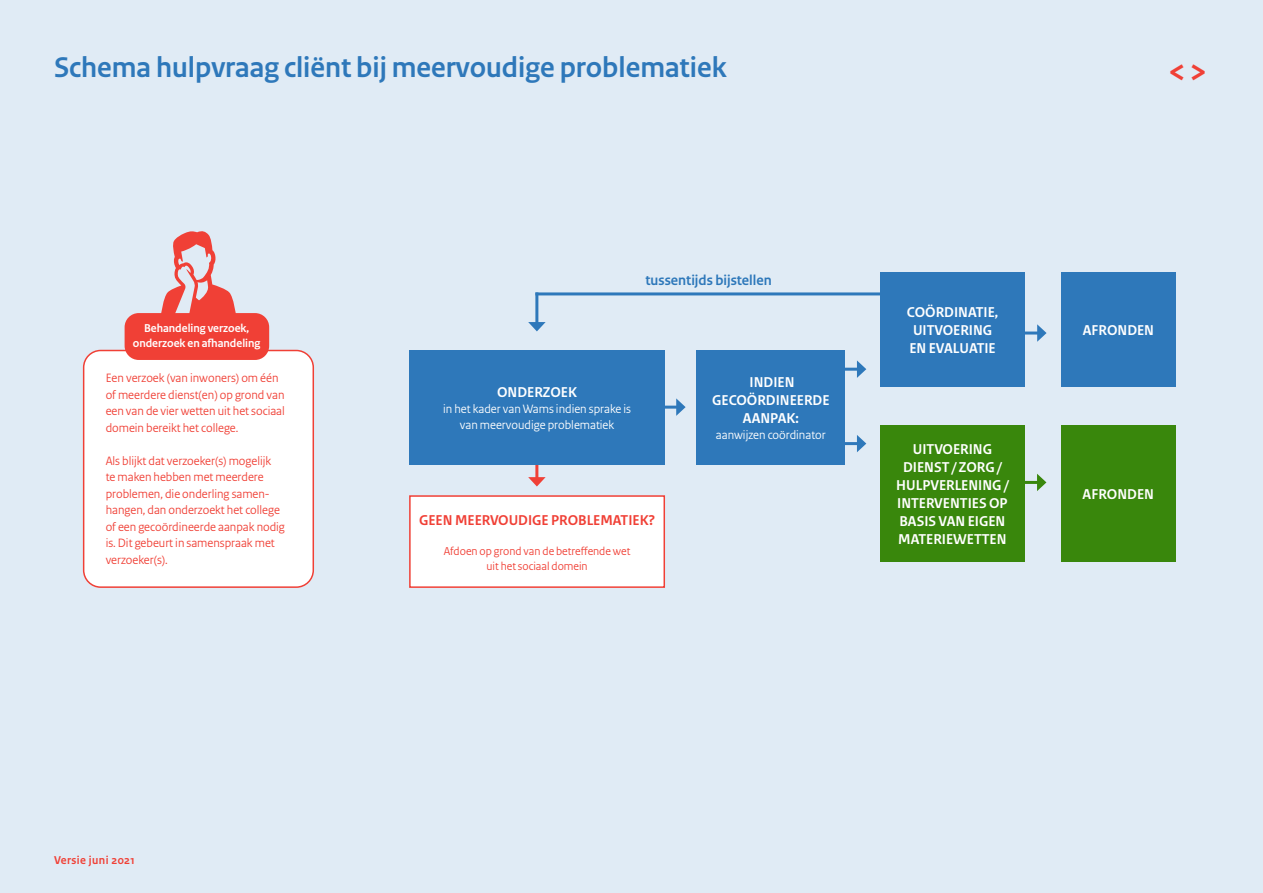
<style>
.page{position:relative;width:1263px;height:893px;background:#e0ebf5}
.page>*{position:absolute;margin:0;border:0;box-sizing:border-box;transform-origin:0 0}
.t1{font:700 30px "Rijksoverheid Sans Heading";color:#2e78ba}
.t2{font:700 15px/18px "Rijksoverheid Sans Heading";color:#fff;text-align:center}
.t3{font:700 15px "Rijksoverheid Sans Heading";color:#f04036}
.t4{font:700 15px "Rijksoverheid Sans Heading";color:#2e78ba}
.t5{font:12.75px/16.5px "Rijksoverheid Sans Heading";color:#f04036}
.t6{font:12.75px/15.8px "Rijksoverheid Sans Heading";color:#fff;text-align:center}
.t7{font:12px/15px "Rijksoverheid Sans Heading";color:#f04036;text-align:center}
.t8{font:700 12px/15px "Rijksoverheid Sans Heading";color:#fff;text-align:center}
.t9{font:700 12px "Rijksoverheid Sans Heading";letter-spacing:.035em;color:#f04036}
</style>
<div class="page">
<hr style="left:535px;top:464px;width:3px;height:16px;background:#f04036">
<svg style="left:528px;top:477px;width:18px;height:9px"></svg>
<div style="left:410px;top:496px;width:254px;height:91px;background:#fff"></div>
<div style="left:409px;top:495px;width:256px;height:93px;border:2px solid #f04036"></div>
<hr style="left:1024px;top:332px;width:16px;height:3px;background:#2e78ba">
<svg style="left:1037px;top:324px;width:9px;height:18px"></svg>
<div style="left:409px;top:350px;width:256px;height:114px;background:#2e78ba"></div>
<div style="left:696px;top:350px;width:149px;height:114px;background:#2e78ba"></div>
<div style="left:880px;top:272px;width:145px;height:115px;background:#2e78ba"></div>
<div style="left:1061px;top:272px;width:115px;height:115px;background:#2e78ba"></div>
<hr style="left:535px;top:292px;width:3px;height:33px;background:#2e78ba">
<svg style="left:528px;top:322px;width:18px;height:9px"></svg>
<hr style="left:664px;top:406px;width:15px;height:3px;background:#2e78ba">
<svg style="left:676px;top:398px;width:10px;height:18px"></svg>
<hr style="left:844px;top:442px;width:16px;height:3px;background:#2e78ba">
<svg style="left:857px;top:435px;width:9px;height:17px"></svg>
<hr style="left:844px;top:368px;width:16px;height:3px;background:#2e78ba">
<svg style="left:857px;top:360px;width:9px;height:18px"></svg>
<hr style="left:535px;top:292px;width:399px;height:3px;background:#2e78ba">
<div style="left:84px;top:350px;width:229px;height:237px;background:#fff;border-radius:17px"></div>
<div style="left:83px;top:350px;width:231px;height:238px;border:2px solid #f04036;border-radius:17px"></div>
<svg style="left:161px;top:231px;width:75px;height:82px"></svg>
<div style="left:125px;top:313px;width:144px;height:47px;background:#f04036;border-radius:14px"></div>
<hr style="left:1024px;top:481px;width:16px;height:3px;background:#39870c">
<svg style="left:1037px;top:474px;width:9px;height:17px"></svg>
<div style="left:880px;top:425px;width:145px;height:136px;background:#39870c"></div>
<div style="left:1061px;top:425px;width:115px;height:136px;background:#39870c"></div>
<p class="t1" style="left:54px;top:50px;width:674px">Schema hulpvraag cliënt bij meervoudige problematiek</p>
<p class="t8" style="left:133px;top:321px;width:129px">Behandeling verzoek, onderzoek en afhandeling</p>
<p class="t5" style="left:106px;top:370px;width:181px">Een verzoek (van inwoners) om één of meerdere dienst(en) op grond van een van de vier wetten uit het sociaal domein bereikt het college.</p>
<p class="t5" style="left:106px;top:452px;width:181px">Als blijkt dat verzoeker(s) mogelijk<br>te maken hebben met meerdere problemen, die onderling samen&shy;hangen, dan onderzoekt het college of een gecoördineerde aanpak nodig is. Dit gebeurt in samenspraak met verzoeker(s).</p>
<p class="t4" style="left:645px;top:272px;width:128px">tussentijds bijstellen</p>
<p class="t2" style="left:497px;top:383px;width:81px">ONDERZOEK</p>
<p class="t6" style="left:443px;top:401px;width:189px">in het kader van Wams indien sprake is van meervoudige problematiek</p>
<p class="t2" style="left:712px;top:373px;width:119px">INDIEN<br>GECOÖRDINEERDE<br>AANPAK:</p>
<p class="t6" style="left:716px;top:427px;width:111px">aanwijzen coördinator</p>
<p class="t3" style="left:419px;top:511px;width:237px">GEEN MEERVOUDIGE PROBLEMATIEK?</p>
<p class="t7" style="left:444px;top:543px;width:188px">Afdoen op grond van de betreffende wet uit het sociaal domein</p>
<p class="t2" style="left:907px;top:304px;width:93px">COÖRDINATIE,</p>
<p class="t2" style="left:913px;top:322px;width:81px">UITVOERING</p>
<p class="t2" style="left:909px;top:340px;width:88px">EN EVALUATIE</p>
<p class="t2" style="left:896px;top:440px;width:114px">UITVOERING<br>DIENST / ZORG /<br>HULPVERLENING /<br>INTERVENTIES OP<br>BASIS VAN EIGEN<br>MATERIEWETTEN</p>
<p class="t2" style="left:1083px;top:322px;width:73px">AFRONDEN</p>
<p class="t2" style="left:1082px;top:485px;width:73px">AFRONDEN</p>
<p class="t9" style="left:54px;top:853px;width:82px">Versie juni 2021</p>
</div>
